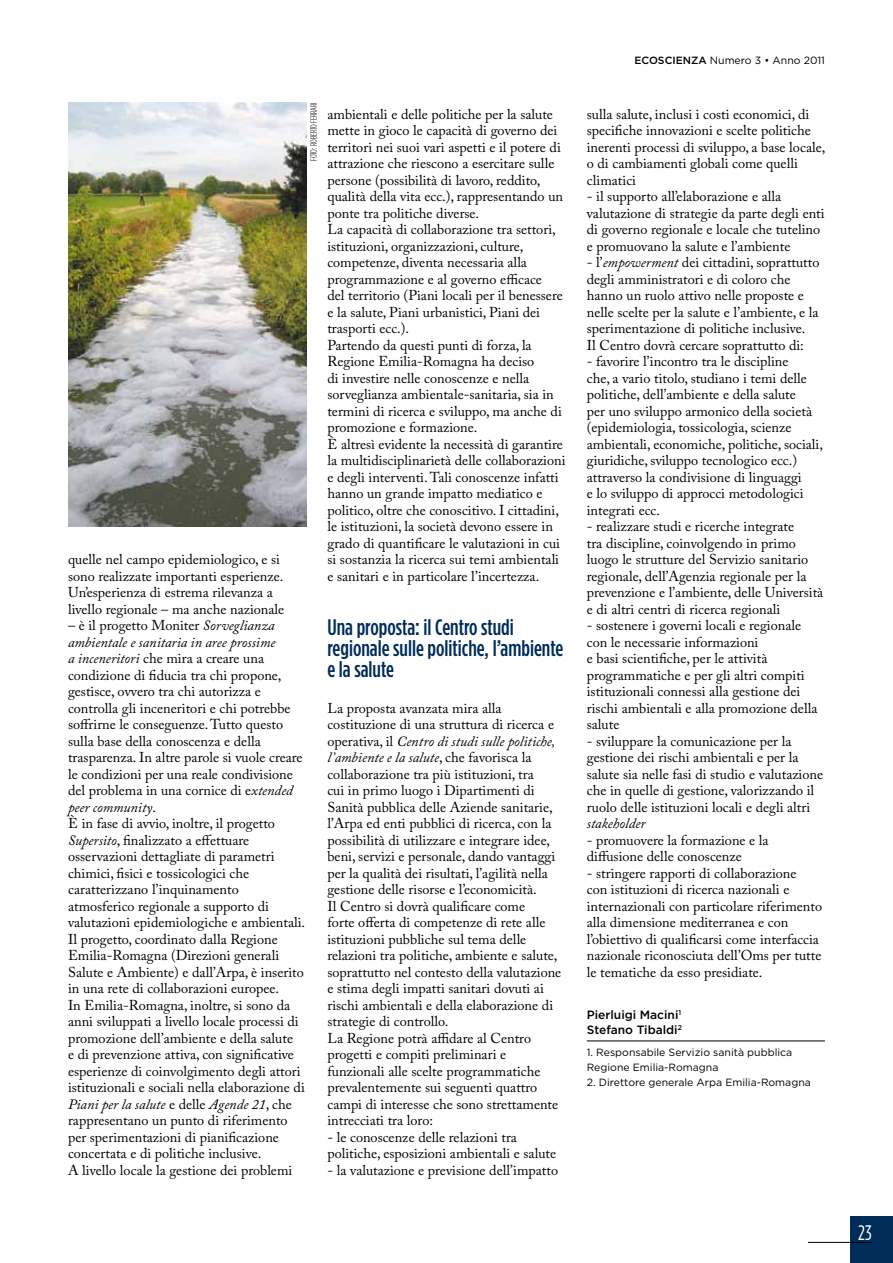
<style>
.page{position:relative;width:893px;height:1263px;background:#fff}
.page>*{position:absolute;margin:0;border:0;box-sizing:border-box;transform-origin:0 0}
.t1{font:500 22.5px/21px "Gotham Condensed";color:#002c5a}
.t2{font:21px "Gotham Condensed";color:#fff}
.t3{font:14.25px/16.5px "Adobe Caslon Pro";color:#000}
.t4{font:italic 14.25px "Adobe Caslon Pro";color:#000}
.t5{font:500 12px/15px "Gotham";color:#000}
.t6{font:10.5px/15px "Gotham";color:#000}
.t7{font:300 9px "Gotham Condensed";letter-spacing:-.01em;color:#000}
.s1{font-style:italic}
.s2{font-weight:500}
</style>
<div class="page">
<div style="left:850px;top:1216px;width:43px;height:47px;background:#002c5a"></div>
<hr style="left:808px;top:1242px;width:64px;height:1px;background:#000">
<hr style="left:587px;top:1041px;width:238px;height:1px;background:#000">
<img style="left:68px;top:102px;width:238px;height:425px">
<p class="t7" style="left:309px;top:161px;width:60px;rotate:-90deg">FOTO: ROBERTO FERRARI</p>
<p class="t3" style="left:68px;top:551px;width:218px">quelle nel campo epidemiologico, e si sono realizzate importanti esperienze.<br>Un’esperienza di estrema rilevanza a livello regionale – ma anche nazionale</p>
<p class="t3" style="left:68px;top:617px;width:239px">– è il progetto Moniter <span class="s1">Sorveglianza ambientale e sanitaria in aree prossime<br>a inceneritori</span> che mira a creare una condizione di fiducia tra chi propone, gestisce, ovvero tra chi autorizza e controlla gli inceneritori e chi potrebbe soffrirne le conseguenze. Tutto questo sulla base della conoscenza e della trasparenza. In altre parole si vuole creare le condizioni per una reale condivisione del problema in una cornice di e<span class="s1">xtended peer community</span>.<br>è in fase di avvio, inoltre, il progetto <span class="s1">Supersito</span>, finalizzato a effettuare osservazioni dettagliate di parametri chimici, fisici e tossicologici che caratterizzano l’inquinamento atmosferico regionale a supporto di valutazioni epidemiologiche e ambientali.<br>Il progetto, coordinato dalla Regione Emilia-Romagna (Direzioni generali Salute e Ambiente) e dall’Arpa, è inserito in una rete di collaborazioni europee.<br>In Emilia-Romagna, inoltre, si sono da anni sviluppati a livello locale processi di promozione dell’ambiente e della salute<br>e di prevenzione attiva, con significative esperienze di coinvolgimento degli attori istituzionali e sociali nella elaborazione di <span class="s1">Piani per la salute</span> e delle <span class="s1">Agende 21</span>, che rappresentano un punto di riferimento per sperimentazioni di pianificazione concertata e di politiche inclusive.<br>A livello locale la gestione dei problemi</p>
<p class="t3" style="left:327px;top:105px;width:240px">ambientali e delle politiche per la salute mette in gioco le capacità di governo dei territori nei suoi vari aspetti e il potere di attrazione che riescono a esercitare sulle persone (possibilità di lavoro, reddito, qualità della vita ecc.), rappresentando un ponte tra politiche diverse.<br>La capacità di collaborazione tra settori, istituzioni, organizzazioni, culture, competenze, diventa necessaria alla programmazione e al governo efficace<br>del territorio (Piani locali per il benessere e la salute, Piani urbanistici, Piani dei trasporti ecc.).<br>Partendo da questi punti di forza, la Regione Emilia-Romagna ha deciso<br>di investire nelle conoscenze e nella sorveglianza ambientale-sanitaria, sia in termini di ricerca e sviluppo, ma anche di promozione e formazione.<br>è altresì evidente la necessità di garantire la multidisciplinarietà delle collaborazioni e degli interventi. Tali conoscenze infatti hanno un grande impatto mediatico e politico, oltre che conoscitivo. I cittadini, le istituzioni, la società devono essere in grado di quantificare le valutazioni in cui si sostanzia la ricerca sui temi ambientali e sanitari e in particolare l’incertezza.</p>
<h1 class="t1" style="left:327px;top:616px;width:237px">Una proposta: il Centro studi regionale sulle politiche, l’ambiente e la salute</h1>
<p class="t3" style="left:327px;top:699px;width:235px">La proposta avanzata mira alla costituzione di una struttura di ricerca e operativa, il <span class="s1">Centro di studi sulle politiche, l’ambiente e la salute</span>, che favorisca la collaborazione tra più istituzioni, tra<br>cui in primo luogo i Dipartimenti di Sanità pubblica delle Aziende sanitarie, l’Arpa ed enti pubblici di ricerca, con la possibilità di utilizzare e integrare idee, beni, servizi e personale, dando vantaggi per la qualità dei risultati, l’agilità nella gestione delle risorse e l’economicità.<br>Il Centro si dovrà qualificare come<br>forte offerta di competenze di rete alle istituzioni pubbliche sul tema delle relazioni tra politiche, ambiente e salute, soprattutto nel contesto della valutazione e stima degli impatti sanitari dovuti ai rischi ambientali e della elaborazione di strategie di controllo.<br>La Regione potrà affidare al Centro progetti e compiti preliminari e funzionali alle scelte programmatiche prevalentemente sui seguenti quattro campi di interesse che sono strettamente intrecciati tra loro:</p>
<p class="t3" style="left:327px;top:1128px;width:230px">- le conoscenze delle relazioni tra politiche, esposizioni ambientali e salute</p>
<p class="t3" style="left:327px;top:1161px;width:232px">- la valutazione e previsione dell’impatto</p>
<p class="t6" style="left:634px;top:53px;width:192px"><span class="s2">ecoscienza</span> Numero 3 • Anno 2011</p>
<p class="t3" style="left:587px;top:105px;width:240px">sulla salute, inclusi i costi economici, di specifiche innovazioni e scelte politiche inerenti processi di sviluppo, a base locale, o di cambiamenti globali come quelli climatici</p>
<p class="t3" style="left:587px;top:188px;width:239px">- il supporto all’elaborazione e alla valutazione di strategie da parte degli enti di governo regionale e locale che tutelino e promuovano la salute e l’ambiente</p>
<p class="t3" style="left:587px;top:254px;width:234px">- l’<span class="s1">empowerment</span> dei cittadini, soprattutto degli amministratori e di coloro che hanno un ruolo attivo nelle proposte e nelle scelte per la salute e l’ambiente, e la sperimentazione di politiche inclusive.<br>Il Centro dovrà cercare soprattutto di:</p>
<p class="t3" style="left:587px;top:353px;width:238px">- favorire l’incontro tra le discipline<br>che, a vario titolo, studiano i temi delle politiche, dell’ambiente e della salute<br>per uno sviluppo armonico della società (epidemiologia, tossicologia, scienze ambientali, economiche, politiche, sociali, giuridiche, sviluppo tecnologico ecc.) attraverso la condivisione di linguaggi<br>e lo sviluppo di approcci metodologici integrati ecc.</p>
<p class="t3" style="left:587px;top:518px;width:238px">- realizzare studi e ricerche integrate<br>tra discipline, coinvolgendo in primo luogo le strutture del Servizio sanitario regionale, dell’Agenzia regionale per la prevenzione e l’ambiente, delle Università e di altri centri di ricerca regionali</p>
<p class="t3" style="left:587px;top:617px;width:232px">- sostenere i governi locali e regionale con le necessarie informazioni<br>e basi scientifiche, per le attività programmatiche e per gli altri compiti istituzionali connessi alla gestione dei rischi ambientali e alla promozione della salute</p>
<p class="t3" style="left:587px;top:732px;width:238px">- sviluppare la comunicazione per la gestione dei rischi ambientali e per la salute sia nelle fasi di studio e valutazione che in quelle di gestione, valorizzando il ruolo delle istituzioni locali e degli altri</p>
<p class="t4" style="left:587px;top:815px;width:60px">stakeholder</p>
<p class="t3" style="left:587px;top:831px;width:183px">- promuovere la formazione e la diffusione delle conoscenze</p>
<p class="t3" style="left:587px;top:864px;width:237px">- stringere rapporti di collaborazione<br>con istituzioni di ricerca nazionali e internazionali con particolare riferimento alla dimensione mediterranea e con l’obiettivo di qualificarsi come interfaccia nazionale riconosciuta dell’Oms per tutte le tematiche da esso presidiate.</p>
<p class="t5" style="left:587px;top:1007px;width:97px">Pierluigi Macini<sup>1<br></sup>Stefano Tibaldi<sup>2</sup></p>
<p class="t6" style="left:587px;top:1044px;width:207px">1. Responsabile Servizio sanità pubblica<br>Regione Emilia-Romagna</p>
<p class="t6" style="left:587px;top:1074px;width:226px">2. Direttore generale Arpa Emilia-Romagna</p>
<h2 class="t2" style="left:858px;top:1221px;width:15px">23</h2>
</div>
